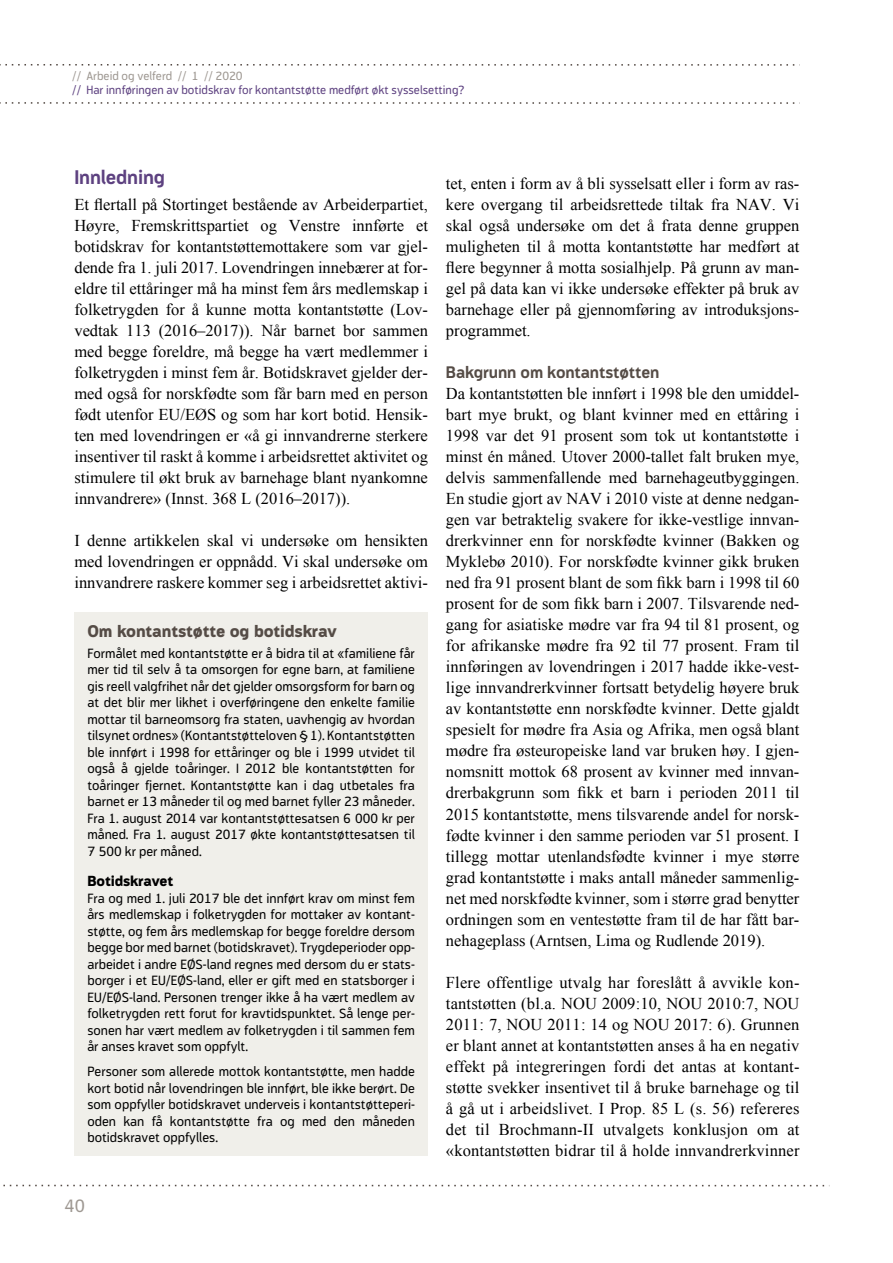
<style>
.page{position:relative;width:893px;height:1263px;background:#fff}
.page>*{position:absolute;margin:0;border:0;box-sizing:border-box;transform-origin:0 0}
.t1{font:700 19.5px "Modus";letter-spacing:-.01em;color:#5d4180}
.t2{font:18px "Modus";color:#9e9892}
.t3{font:16.5px/21px "Times New Roman";color:#000;text-align:justify}
.t4{font:800 16.5px "Modus";letter-spacing:-.01em;color:#554c46}
.t5{font:700 16.5px "Modus";letter-spacing:-.01em;color:#554c46}
.t6{font:800 14.25px "Modus";letter-spacing:-.01em;color:#000}
.t7{font:13.5px/16.5px "Modus";color:#000;text-align:justify}
.t8{font:12px "Modus";color:#5d4180}
.t9{font:12px "Modus";color:#9e9892}
</style>
<div class="page">
<svg style="left:0;top:64px;width:795px;height:2px"></svg>
<svg style="left:0;top:102px;width:795px;height:2px"></svg>
<svg style="left:3px;top:1185px;width:822px;height:1px"></svg>
<div style="left:75px;top:612px;width:353px;height:543px;background:#f0efea"></div>
<p class="t9" style="left:72px;top:69px;width:172px">// Arbeid og velferd // 1 // 2020</p>
<p class="t8" style="left:72px;top:83px;width:394px">// Har innføringen av botidskrav for kontantstøtte medført økt sysselsetting?</p>
<p class="t1" style="left:74px;top:167px;width:92px">Innledning</p>
<p class="t3" style="left:74px;top:194px;width:355px">Et flertall på Stortinget bestående av Arbeiderpartiet, Høyre, Fremskrittspartiet og Venstre innførte et botidskrav for kontantstøttemottakere som var gjel&shy;dende fra 1. juli 2017. Lovendringen innebærer at for&shy;eldre til ettåringer må ha minst fem års medlemskap i folketrygden for å kunne motta kontantstøtte (Lov&shy;vedtak 113 (2016–2017)). Når barnet bor sammen med begge foreldre, må begge ha vært medlemmer i folketrygden i minst fem år. Botidskravet gjelder der&shy;med også for norskfødte som får barn med en person født utenfor EU/EØS og som har kort botid. Hensik&shy;ten med lovendringen er «å gi innvandrerne sterkere insentiver til raskt å komme i arbeidsrettet aktivitet og stimulere til økt bruk av barnehage blant nyankomne innvandrere» (Innst. 368 L (2016–2017)).</p>
<p class="t3" style="left:74px;top:530px;width:355px">I denne artikkelen skal vi undersøke om hensikten med lovendringen er oppnådd. Vi skal undersøke om innvandrere raskere kommer seg i arbeidsrettet aktivi-</p>
<p class="t4" style="left:87px;top:622px;width:251px">Om kontantstøtte og botidskrav</p>
<p class="t7" style="left:87px;top:645px;width:329px">Formålet med kontantstøtte er å bidra til at «familiene får mer tid til selv å ta omsorgen for egne barn, at familiene gis reell valgfrihet når det gjelder omsorgsform for barn og at det blir mer likhet i overføringene den enkelte familie mottar til barneomsorg fra staten, uavhengig av hvordan tilsynet ordnes» (Kontantstøtteloven § 1). Kontantstøtten ble innført i 1998 for ettåringer og ble i 1999 utvidet til også å gjelde toåringer. I 2012 ble kontantstøtten for toåringer fjernet. Kontantstøtte kan i dag utbetales fra barnet er 13 måneder til og med barnet fyller 23 måneder.<br>Fra 1. august 2014 var kontantstøttesatsen 6 000 kr per måned. Fra 1. august 2017 økte kontantstøttesatsen til 7 500 kr per måned.</p>
<p class="t6" style="left:87px;top:873px;width:87px">Botidskravet</p>
<p class="t7" style="left:87px;top:890px;width:329px">Fra og med 1. juli 2017 ble det innført krav om minst fem års medlemskap i folketrygden for mottaker av kontant&shy;støtte, og fem års medlemskap for begge foreldre dersom begge bor med barnet (botidskravet). Trygdeperioder opp&shy;arbeidet i andre EØS-land regnes med dersom du er stats&shy;borger i et EU/EØS-land, eller er gift med en statsborger i EU/EØS-land. Personen trenger ikke å ha vært medlem av folketrygden rett forut for kravtidspunktet. Så lenge per&shy;sonen har vært medlem av folketrygden i til sammen fem år anses kravet som oppfylt.</p>
<p class="t7" style="left:87px;top:1063px;width:329px">Personer som allerede mottok kontantstøtte, men hadde kort botid når lovendringen ble innført, ble ikke berørt. De som oppfyller botidskravet underveis i kontantstøtteperi&shy;oden kan få kontantstøtte fra og med den måneden botidskravet oppfylles.</p>
<p class="t2" style="left:65px;top:1195px;width:22px">40</p>
<p class="t3" style="left:446px;top:173px;width:355px">tet, enten i form av å bli sysselsatt eller i form av ras&shy;kere overgang til arbeidsrettede tiltak fra NAV. Vi skal også undersøke om det å frata denne gruppen muligheten til å motta kontantstøtte har medført at flere begynner å motta sosialhjelp. På grunn av man&shy;gel på data kan vi ikke undersøke effekter på bruk av barnehage eller på gjennomføring av introduksjons&shy;programmet.</p>
<p class="t5" style="left:446px;top:363px;width:215px">Bakgrunn om kontantstøtten</p>
<p class="t3" style="left:446px;top:383px;width:355px">Da kontantstøtten ble innført i 1998 ble den umiddel&shy;bart mye brukt, og blant kvinner med en ettåring i 1998 var det 91 prosent som tok ut kontantstøtte i minst én måned. Utover 2000-tallet falt bruken mye, delvis sammenfallende med barnehageutbyggingen.<br>En studie gjort av NAV i 2010 viste at denne nedgan&shy;gen var betraktelig svakere for ikke-vestlige innvan&shy;drerkvinner enn for norskfødte kvinner (Bakken og Myklebø 2010). For norskfødte kvinner gikk bruken ned fra 91 prosent blant de som fikk barn i 1998 til 60 prosent for de som fikk barn i 2007. Tilsvarende ned&shy;gang for asiatiske mødre var fra 94 til 81 prosent, og for afrikanske mødre fra 92 til 77 prosent. Fram til innføringen av lovendringen i 2017 hadde ikke-vest&shy;lige innvandrerkvinner fortsatt betydelig høyere bruk av kontantstøtte enn norskfødte kvinner. Dette gjaldt spesielt for mødre fra Asia og Afrika, men også blant mødre fra østeuropeiske land var bruken høy. I gjen&shy;nomsnitt mottok 68 prosent av kvinner med innvan&shy;drerbakgrunn som fikk et barn i perioden 2011 til 2015 kontantstøtte, mens tilsvarende andel for norsk&shy;fødte kvinner i den samme perioden var 51 prosent. I tillegg mottar utenlandsfødte kvinner i mye større grad kontantstøtte i maks antall måneder sammenlig&shy;net med norskfødte kvinner, som i større grad benytter ordningen som en ventestøtte fram til de har fått bar&shy;nehageplass (Arntsen, Lima og Rudlende 2019).</p>
<p class="t3" style="left:446px;top:971px;width:355px">Flere offentlige utvalg har foreslått å avvikle kon&shy;tantstøtten (bl.a. NOU 2009:10, NOU 2010:7, NOU 2011: 7, NOU 2011: 14 og NOU 2017: 6). Grunnen er blant annet at kontantstøtten anses å ha en negativ effekt på integreringen fordi det antas at kontant&shy;støtte svekker insentivet til å bruke barnehage og til å gå ut i arbeidslivet. I Prop. 85 L (s. 56) refereres det til Brochmann-II utvalgets konklusjon om at «kontantstøtten bidrar til å holde innvandrerkvinner</p>
</div>
